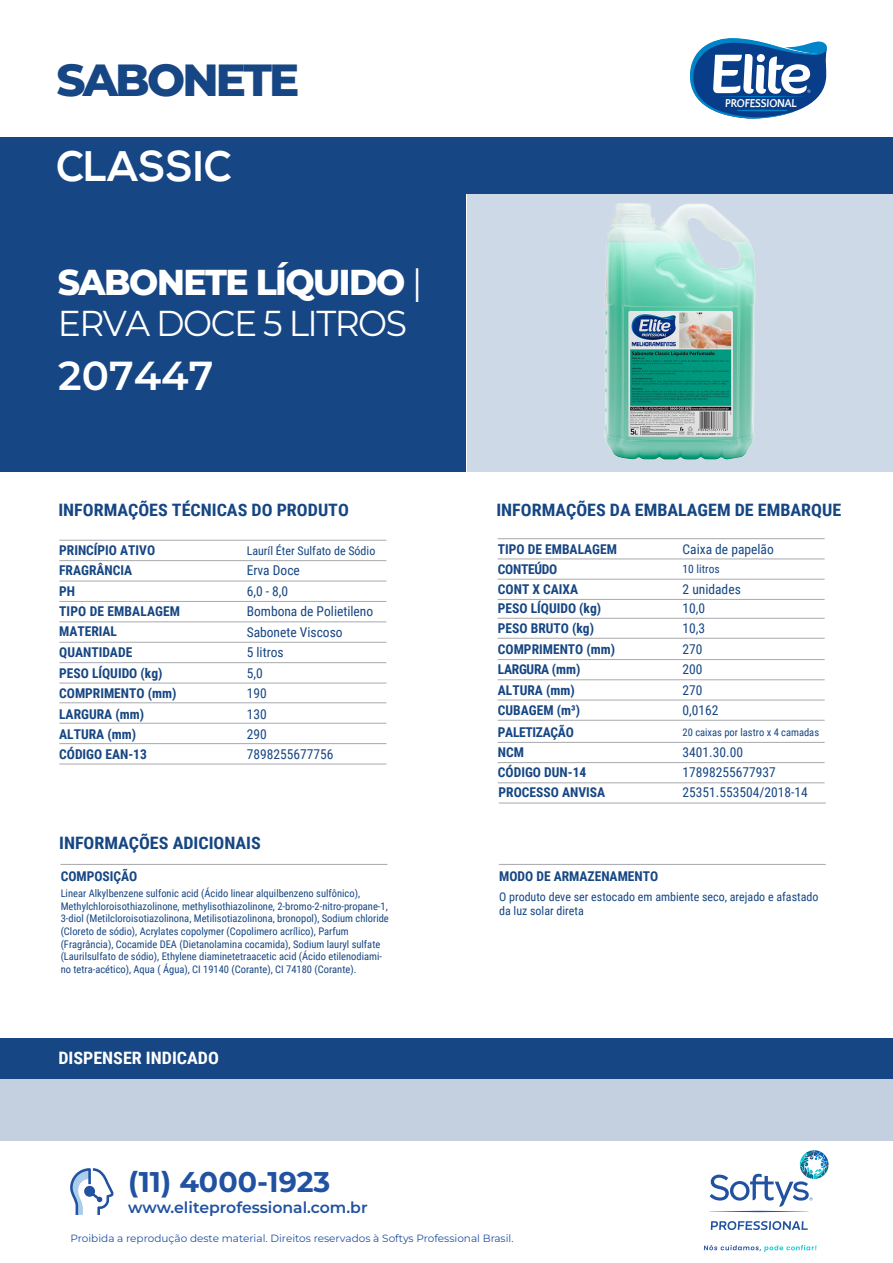
<style>
.page{position:relative;width:893px;height:1263px;background:#fff}
.page>*{position:absolute;margin:0;border:0;box-sizing:border-box;transform-origin:0 0}
.t1{font:800 45px "Montserrat";letter-spacing:-.06em;color:#164683}
.t2{font:700 42.6px "Nexa";letter-spacing:.015em;color:#fff;scale:.95 1}
.t3{font:600 40.5px "Montserrat";color:#fff}
.t4{font:36px/41.4px "Montserrat";letter-spacing:-.045em;color:#fff;scale:.96 1}
.t5{font:700 28.5px "Montserrat";color:#2151a1}
.t6{font:700 17.1px "Roboto Condensed";color:#164683;scale:1.05 1}
.t7{font:700 17.1px "Roboto Condensed";color:#fff;scale:1.05 1}
.t8{font:600 15.6px "Montserrat";color:#2151a1}
.t9{font:700 13.5px/20.2px "Roboto Condensed";color:#164683}
.t10{font:13.5px/20.4px "Roboto Condensed";color:#164683}
.t11{font:12px/14.4px "Roboto Condensed";color:#164683}
.t12{font:700 11.7px "Quattrocento Sans";color:#fff;scale:.95 1}
.t13{font:11.55px "Roboto Condensed";color:#164683}
.t14{font:10.5px/12.6px "Roboto Condensed";color:#164683}
.t15{font:10.5px "Montserrat";color:#2151a1}
.s1{font-weight:800}
</style>
<div class="page">
<div style="left:467px;top:138px;width:426px;height:334px;background:#ced9e7"></div>
<div style="left:0;top:1079px;width:893px;height:62px;background:#c4cfe0"></div>
<hr style="left:59px;top:540px;width:327px;height:1px;background:#a8a9ad">
<hr style="left:59px;top:560px;width:327px;height:1px;background:#a8a9ad">
<hr style="left:499px;top:803px;width:327px;height:1px;background:#a8a9ad">
<hr style="left:59px;top:581px;width:327px;height:1px;background:#a8a9ad">
<hr style="left:59px;top:601px;width:327px;height:1px;background:#a8a9ad">
<hr style="left:59px;top:621px;width:327px;height:1px;background:#a8a9ad">
<hr style="left:59px;top:642px;width:327px;height:1px;background:#a8a9ad">
<hr style="left:59px;top:662px;width:327px;height:1px;background:#a8a9ad">
<hr style="left:59px;top:683px;width:327px;height:1px;background:#a8a9ad">
<hr style="left:59px;top:702px;width:327px;height:1px;background:#a8a9ad">
<hr style="left:59px;top:723px;width:327px;height:1px;background:#a8a9ad">
<hr style="left:59px;top:743px;width:327px;height:1px;background:#a8a9ad">
<hr style="left:59px;top:764px;width:327px;height:1px;background:#a8a9ad">
<div style="left:0;top:191px;width:466px;height:281px;background:#164683"></div>
<div style="left:0;top:138px;width:893px;height:56px;background:#164683"></div>
<hr style="left:498px;top:538px;width:327px;height:1px;background:#a8a9ad">
<hr style="left:498px;top:559px;width:327px;height:1px;background:#a8a9ad">
<hr style="left:498px;top:579px;width:327px;height:1px;background:#a8a9ad">
<hr style="left:498px;top:599px;width:327px;height:1px;background:#a8a9ad">
<hr style="left:498px;top:638px;width:327px;height:1px;background:#a8a9ad">
<hr style="left:498px;top:618px;width:327px;height:1px;background:#a8a9ad">
<hr style="left:498px;top:659px;width:327px;height:1px;background:#a8a9ad">
<hr style="left:498px;top:679px;width:327px;height:1px;background:#a8a9ad">
<hr style="left:498px;top:700px;width:327px;height:1px;background:#a8a9ad">
<hr style="left:498px;top:720px;width:327px;height:1px;background:#a8a9ad">
<hr style="left:498px;top:742px;width:327px;height:1px;background:#a8a9ad">
<hr style="left:498px;top:762px;width:327px;height:1px;background:#a8a9ad">
<hr style="left:498px;top:782px;width:327px;height:1px;background:#a8a9ad">
<div style="left:0;top:1038px;width:893px;height:41px;background:#164683"></div>
<svg style="left:70px;top:1168px;width:44px;height:47px"></svg>
<svg style="left:711px;top:1221px;width:97px;height:9px"></svg>
<svg style="left:709px;top:1150px;width:120px;height:62px"></svg>
<svg style="left:704px;top:1245px;width:112px;height:7px"></svg>
<svg style="left:690px;top:38px;width:137px;height:81px"></svg>
<div style="left:757px;top:54px;width:8px;height:8px;background:#fff;border-radius:50%"></div>
<img style="left:604px;top:203px;width:151px;height:256px">
<hr style="left:499px;top:864px;width:327px;height:1px;background:#a8a9ad">
<hr style="left:60px;top:864px;width:327px;height:1px;background:#a8a9ad">
<h1 class="t1" style="left:56px;top:47px;width:244px">SABONETE</h1>
<h2 class="t2" style="left:56px;top:141px;width:185px">CLASSIC</h2>
<h3 class="t4" style="left:58px;top:260px;width:381px"><span class="s1">SABONETE LÍQUIDO</span> |<br>ERVA DOCE 5 LITROS</h3>
<h3 class="t3" style="left:58px;top:347px;width:157px">207447</h3>
<p class="t12" style="left:725px;top:97px;width:78px">PROFESSIONAL</p>
<h3 class="t6" style="left:58px;top:498px;width:278px">INFORMAÇÕES TÉCNICAS DO PRODUTO</h3>
<h3 class="t6" style="left:496px;top:498px;width:330px">INFORMAÇÕES DA EMBALAGEM DE EMBARQUE</h3>
<p class="t9" style="left:59px;top:539px;width:123px">PRINCÍPIO ATIVO<br>FRAGRÂNCIA<br>PH<br>TIPO DE EMBALAGEM<br>MATERIAL<br>QUANTIDADE<br>PESO LÍQUIDO (kg)</p>
<p class="t9" style="left:59px;top:683px;width:119px">COMPRIMENTO (mm)<br>LARGURA (mm)<br>ALTURA (mm)<br>CÓDIGO EAN-13</p>
<p class="t11" style="left:247px;top:543px;width:130px">Lauríl Éter Sulfato de Sódio</p>
<p class="t10" style="left:247px;top:560px;width:128px">Erva Doce<br>6,0 - 8,0<br>Bombona de Polietileno<br>Sabonete Viscoso<br>5 litros<br>5,0<br>190<br>130<br>290<br>7898255677756</p>
<h3 class="t6" style="left:59px;top:831px;width:194px">INFORMAÇÕES ADICIONAIS</h3>
<p class="t10" style="left:683px;top:538px;width:93px">Caixa de papelão</p>
<p class="t13" style="left:683px;top:561px;width:39px">10 litros</p>
<p class="t10" style="left:683px;top:578px;width:60px">2 unidades</p>
<p class="t10" style="left:683px;top:617px;width:24px">10,3</p>
<p class="t9" style="left:498px;top:538px;width:121px">TIPO DE EMBALAGEM<br>CONTEÚDO<br>CONT X CAIXA</p>
<p class="t9" style="left:498px;top:617px;width:98px">PESO BRUTO (kg)</p>
<p class="t9" style="left:498px;top:597px;width:105px">PESO LÍQUIDO (kg)</p>
<p class="t10" style="left:683px;top:597px;width:24px">10,0</p>
<p class="t10" style="left:683px;top:639px;width:37px">270<br>200<br>270<br>0,0162</p>
<p class="t9" style="left:498px;top:639px;width:119px">COMPRIMENTO (mm)<br>LARGURA (mm)<br>ALTURA (mm)<br>CUBAGEM (m³)</p>
<p class="t9" style="left:498px;top:721px;width:90px">PALETIZAÇÃO<br>NCM<br>CÓDIGO DUN-14</p>
<p class="t14" style="left:683px;top:726px;width:138px">20 caixas por lastro x 4 camadas</p>
<p class="t10" style="left:683px;top:742px;width:95px">3401.30.00<br>17898255677937</p>
<p class="t9" style="left:499px;top:782px;width:108px">PROCESSO ANVISA</p>
<p class="t10" style="left:683px;top:782px;width:127px">25351.553504/2018-14</p>
<p class="t9" style="left:61px;top:865px;width:78px">COMPOSIÇÃO</p>
<p class="t9" style="left:499px;top:865px;width:161px">MODO DE ARMAZENAMENTO</p>
<p class="t14" style="left:61px;top:887px;width:330px">Linear Alkylbenzene sulfonic acid (Ácido linear alquilbenzeno sulfônico), Methylchloroisothiazolinone, methylisothiazolinone, 2-bromo-2-nitro-propane-1, 3-diol (Metilcloroisotiazolinona, Metilisotiazolinona, bronopol), Sodium chloride (Cloreto de sódio), Acrylates copolymer (Copolimero acrílico), Parfum (Fragrância), Cocamide DEA (Dietanolamina cocamida), Sodium lauryl sulfate (Laurilsulfato de sódio), Ethylene diaminetetraacetic acid (Ácido etilenodiami&shy;no tetra-acético), Aqua ( Água), CI 19140 (Corante), CI 74180 (Corante).</p>
<p class="t11" style="left:499px;top:889px;width:321px">O produto deve ser estocado em ambiente seco, arejado e afastado da luz solar direta</p>
<h3 class="t7" style="left:58px;top:1046px;width:154px">DISPENSER INDICADO</h3>
<h3 class="t5" style="left:128px;top:1161px;width:204px">(11) 4000-1923</h3>
<h3 class="t8" style="left:128px;top:1196px;width:241px">www.eliteprofessional.com.br</h3>
<p class="t15" style="left:70px;top:1231px;width:445px">Proibida a reprodução deste material. Direitos reservados à Softys Professional Brasil.</p>
</div>
